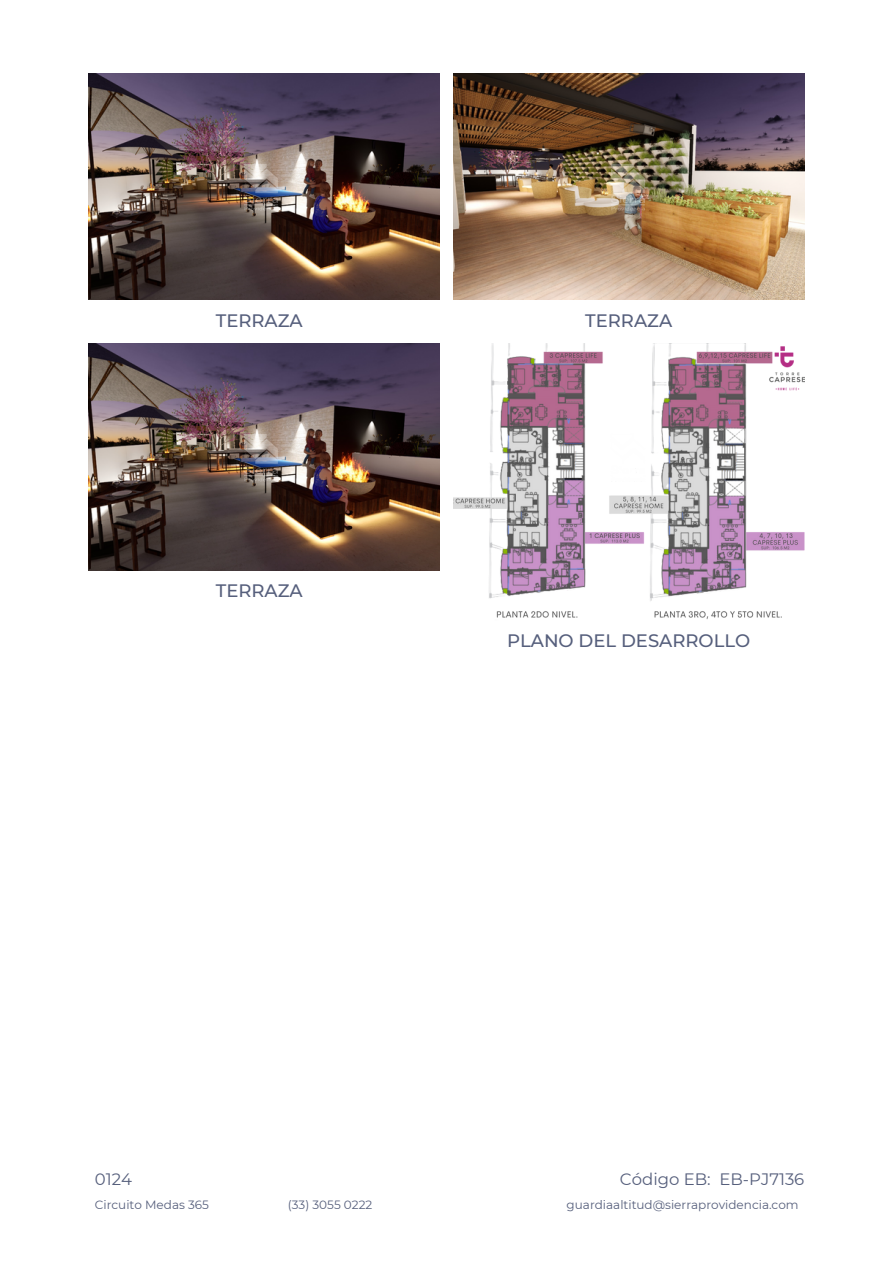
<style>
.page{position:relative;width:893px;height:1264px;background:#fff}
.page>*{position:absolute;margin:0;border:0;box-sizing:border-box;transform-origin:0 0}
.t1{font:500 18px "Montserrat";color:#565f7c}
.t2{font:16.5px "Montserrat";color:#565f7c}
.t3{font:12px "Montserrat";color:#565f7c}
</style>
<div class="page">
<img style="left:453px;top:73px;width:351px;height:227px">
<img style="left:89px;top:73px;width:351px;height:227px">
<img style="left:453px;top:344px;width:351px;height:275px">
<img style="left:89px;top:344px;width:351px;height:226px">
<img style="left:237px;top:428px;width:44px;height:58px">
<img style="left:237px;top:158px;width:44px;height:57px">
<img style="left:604px;top:428px;width:44px;height:58px">
<img style="left:604px;top:158px;width:44px;height:57px">
<p class="t1" style="left:216px;top:309px;width:88px">TERRAZA</p>
<h1 class="t1" style="left:216px;top:579px;width:88px">TERRAZA</h1>
<p class="t1" style="left:585px;top:309px;width:88px">TERRAZA</p>
<h1 class="t1" style="left:507px;top:629px;width:244px">PLANO DEL DESARROLLO</h1>
<h1 class="t2" style="left:95px;top:1169px;width:39px">0124</h1>
<p class="t2" style="left:620px;top:1169px;width:186px">Código EB: EB-PJ7136</p>
<p class="t3" style="left:95px;top:1197px;width:116px">Circuito Medas 365</p>
<h1 class="t3" style="left:288px;top:1197px;width:86px">(33) 3055 0222</h1>
<h2 class="t3" style="left:566px;top:1197px;width:233px">guardiaaltitud@sierraprovidencia.com</h2>
</div>
